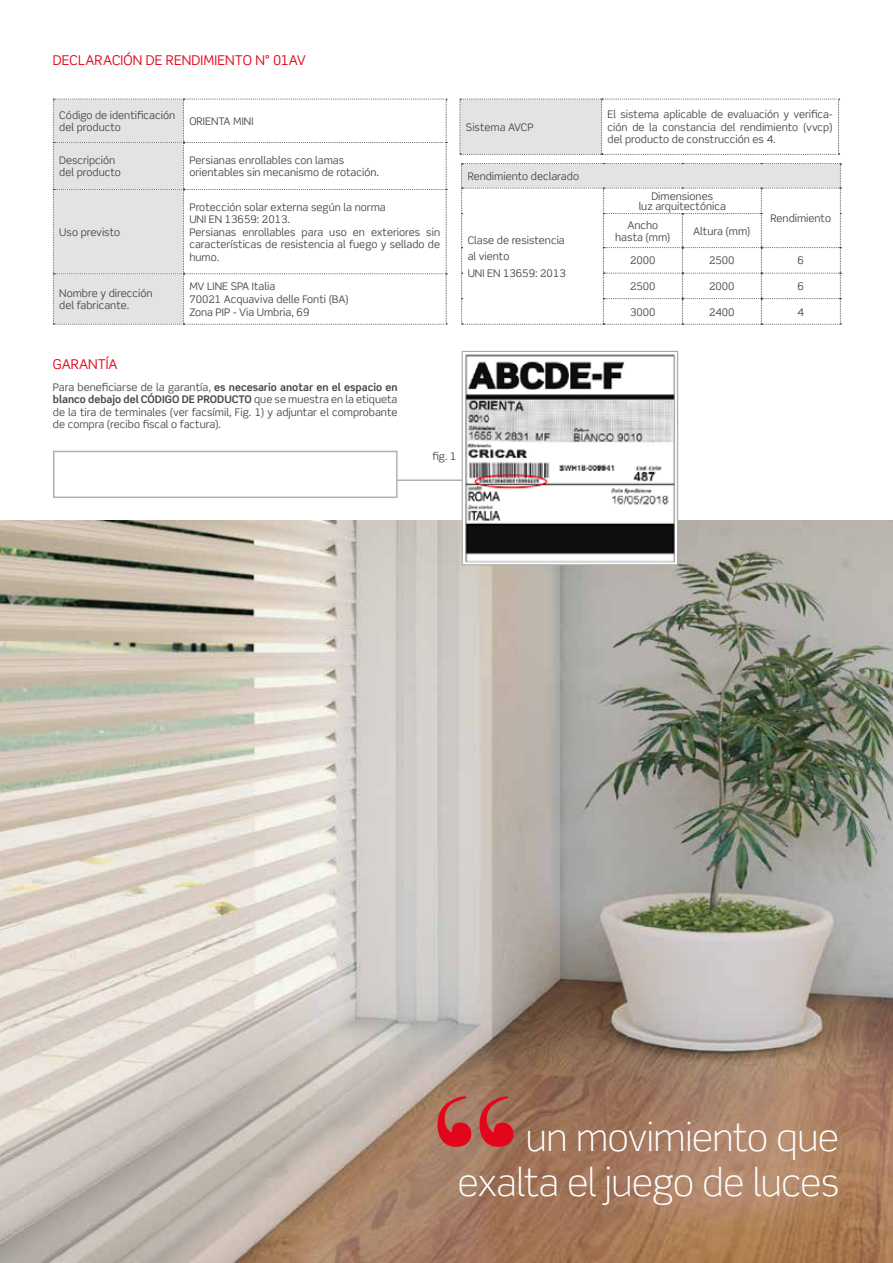
<style>
.page{position:relative;width:893px;height:1263px;background:#fff}
.page>*{position:absolute;margin:0;border:0;box-sizing:border-box;transform-origin:0 0}
.t1{font:300 37.5px/45px "Scene Std";letter-spacing:-.01em;color:#fff;text-align:right}
.t2{font:13.5px "Scene Std";letter-spacing:.005em;color:#e3051b}
.t3{font:10.5px/12.6px "Scene Std";color:#4a4a49}
.s1{font-weight:700}
</style>
<div class="page">
<img style="left:0;top:520px;width:893px;height:743px">
<div style="left:53px;top:451px;width:345px;height:47px;background:#fff;border:2px solid #a8a8a7"></div>
<svg style="left:53px;top:99px;width:394px;height:226px"></svg>
<svg style="left:460px;top:99px;width:380px;height:56px"></svg>
<svg style="left:461px;top:163px;width:380px;height:162px"></svg>
<hr style="left:398px;top:480px;width:75px;height:1px;background:#878787">
<svg style="left:437px;top:1096px;width:76px;height:51px;background:#bc4b45"></svg>
<img style="left:464px;top:354px;width:212px;height:209px">
<div style="left:462px;top:351px;width:216px;height:214px;border:1px solid #a8a8a7"></div>
<p class="t2" style="left:53px;top:51px;width:255px">DECLARACIÓN DE RENDIMIENTO N° 01AV</p>
<p class="t3" style="left:59px;top:108px;width:117px">Código de identificación del producto</p>
<p class="t3" style="left:189px;top:115px;width:66px">ORIENTA MINI</p>
<p class="t3" style="left:59px;top:154px;width:63px">Descripción del producto</p>
<p class="t3" style="left:189px;top:154px;width:191px">Persianas enrollables con lamas orientables sin mecanismo de rotación.</p>
<p class="t3" style="left:59px;top:226px;width:62px">Uso previsto</p>
<p class="t3" style="left:189px;top:200px;width:252px">Protección solar externa según la norma<br>UNI EN 13659: 2013.<br>Persianas enrollables para uso en exteriores sin características de resistencia al fuego y sellado de humo.</p>
<p class="t3" style="left:59px;top:287px;width:95px">Nombre y dirección del fabricante.</p>
<p class="t3" style="left:189px;top:280px;width:161px">MV LINE SPA Italia<br>70021 Acquaviva delle Fonti (BA)<br>Zona PIP - Via Umbria, 69</p>
<p class="t3" style="left:466px;top:121px;width:69px">Sistema AVCP</p>
<p class="t3" style="left:468px;top:170px;width:113px">Rendimiento declarado</p>
<p class="t3" style="left:468px;top:232px;width:100px;line-height:16.5px">Clase de resistencia al viento<br>UNI EN 13659: 2013</p>
<p class="t2" style="left:53px;top:355px;width:66px">GARANTÍA</p>
<p class="t3" style="left:53px;top:380px;width:346px;text-align:justify">Para beneficiarse de la garantía, <span class="s1">es necesario anotar en el espacio en blanco debajo del CÓDIGO DE PRODUCTO</span> que se muestra en la etiqueta de la tira de terminales (ver facsímil, Fig. 1) y adjuntar el comprobante de compra (recibo fiscal o factura).</p>
<p class="t3" style="left:432px;top:449px;width:26px">fig. 1</p>
<p class="t3" style="left:608px;top:108px;width:226px;text-align:justify">El sistema aplicable de evaluación y verifica&shy;ción de la constancia del rendimiento (vvcp) del producto de construcción es 4.</p>
<p class="t3" style="left:639px;top:191px;width:89px;line-height:10.5px;text-align:center">Dimensiones<br>luz arquitectónica</p>
<p class="t3" style="left:770px;top:212px;width:62px">Rendimiento</p>
<p class="t3" style="left:615px;top:219px;width:57px;line-height:12px;text-align:center">Ancho hasta (mm)</p>
<p class="t3" style="left:693px;top:224px;width:59px">Altura (mm)</p>
<p class="t3" style="left:630px;top:254px;width:27px">2000</p>
<p class="t3" style="left:709px;top:254px;width:27px">2500</p>
<p class="t3" style="left:798px;top:254px;width:8px">6</p>
<p class="t3" style="left:630px;top:280px;width:27px">2500</p>
<p class="t3" style="left:709px;top:280px;width:27px">2000</p>
<p class="t3" style="left:798px;top:280px;width:8px">6</p>
<p class="t3" style="left:630px;top:305px;width:27px">3000</p>
<p class="t3" style="left:709px;top:305px;width:27px">2400</p>
<p class="t3" style="left:798px;top:305px;width:8px">4</p>
<h1 class="t1" style="left:458px;top:1115px;width:383px">un movimiento que exalta el juego de luces</h1>
</div>
